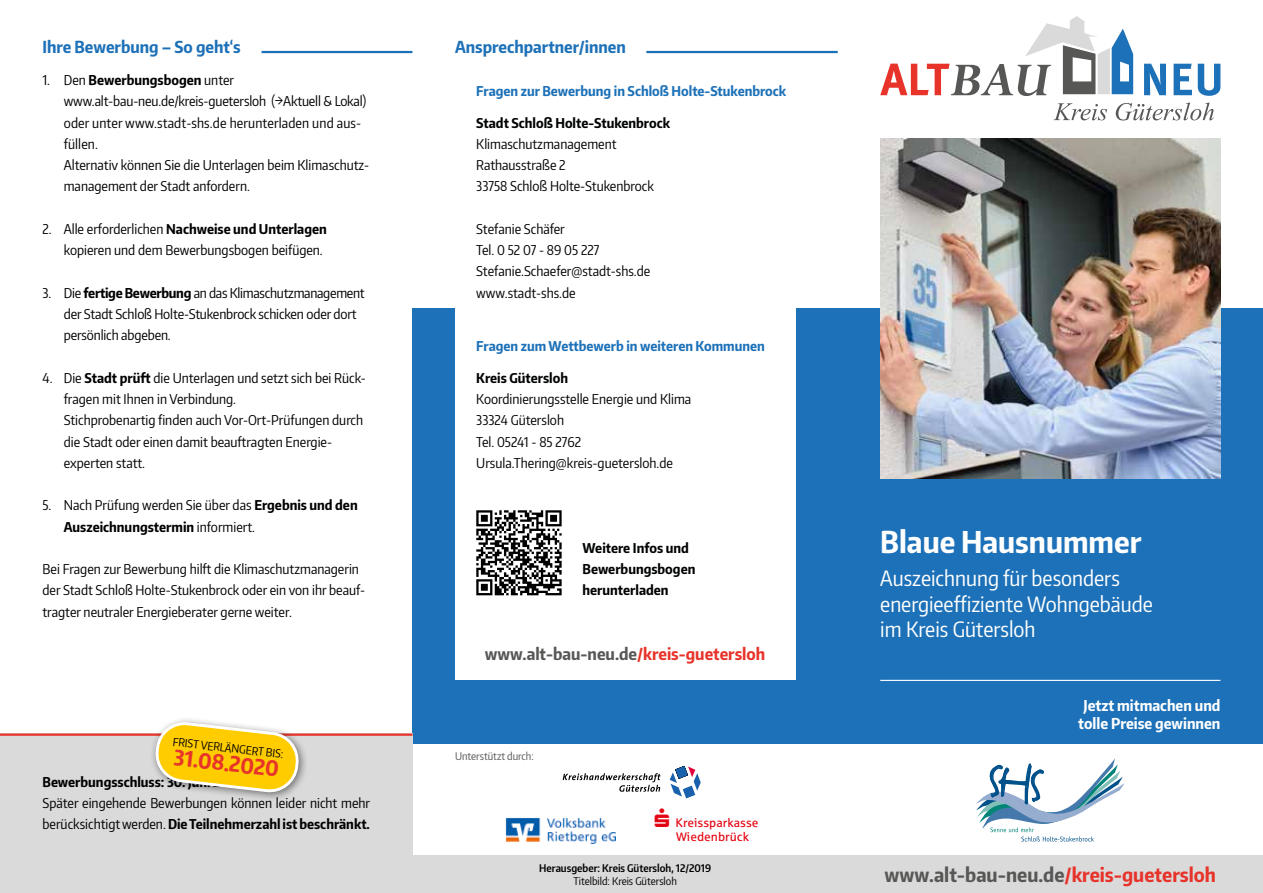
<style>
.page{position:relative;width:1263px;height:893px;background:#fff}
.page>*{position:absolute;margin:0;border:0;box-sizing:border-box;transform-origin:0 0}
.t1{font:700 30px "Encode Sans Condensed";color:#fff}
.t2{font:700 21.3px "Encode Sans Condensed";color:#e7332a}
.t3{font:21px/25.2px "Encode Sans Condensed";color:#fff}
.t4{font:700 19.5px "Encode Sans Condensed";color:#575756}
.t5{font:700 16.5px "Encode Sans Condensed";color:#1d71b8}
.t6{font:700 16.5px "Encode Sans Condensed";color:#575756}
.t7{font:700 15px/18px "Encode Sans Condensed";color:#fff;text-align:center}
.t8{font:13.5px/21.3px "Encode Sans Condensed";color:#000}
.t9{font:13.5px/21.3px "Encode Sans Condensed";color:#010202}
.t10{font:700 13.5px/21.3px "Encode Sans Condensed";color:#010202}
.t11{font:700 13.5px "Encode Sans Condensed";color:#1d71b8}
.t12{font:700 13.5px "Encode Sans Condensed";color:#000}
.t13{font:12.3px/13.5px "Sparkasse Rg";color:#e30613}
.t14{font:11.25px "Encode Sans Condensed";color:#000}
.t15{font:600 10.5px "Encode Sans Condensed";color:#000}
.t16{font:10.5px "Encode Sans Condensed";color:#000}
.t17{font:10.5px "Encode Sans Condensed";color:#575756}
.s1{font-weight:700}
.s2{font-weight:700;color:#010202}
.s3{color:#e7332a}
</style>
<div class="page">
<div style="left:412px;top:308px;width:851px;height:436px;background:#1d71b8"></div>
<div style="left:412px;top:856px;width:851px;height:37px;background:#dadada"></div>
<div style="left:455px;top:287px;width:340px;height:393px;background:#fff"></div>
<hr style="left:261px;top:51px;width:151px;height:2px;background:#1d71b8">
<div style="left:0;top:733px;width:412px;height:160px;background:#dadada"></div>
<img style="left:880px;top:138px;width:340px;height:340px">
<hr style="left:880px;top:680px;width:340px;height:1px;background:#fff">
<hr style="left:646px;top:51px;width:192px;height:2px;background:#1d71b8">
<svg style="left:563px;top:773px;width:98px;height:19px"></svg>
<svg style="left:670px;top:766px;width:31px;height:32px"></svg>
<hr style="left:0;top:733px;width:412px;height:3px;background:#e7332a">
<svg style="left:476px;top:510px;width:86px;height:85px"></svg>
<svg style="left:976px;top:758px;width:149px;height:83px"></svg>
<img style="left:505px;top:818px;width:110px;height:26px">
<div style="left:150px;top:717px;width:158px;height:85px;background:#000;opacity:.5"></div>
<svg style="left:152px;top:721px;width:150px;height:74px"></svg>
<svg style="left:1053px;top:103px;width:54px;height:17px"></svg>
<svg style="left:1116px;top:102px;width:98px;height:19px"></svg>
<svg style="left:1144px;top:64px;width:22px;height:31px"></svg>
<svg style="left:1173px;top:64px;width:19px;height:31px"></svg>
<svg style="left:1198px;top:64px;width:22px;height:32px"></svg>
<svg style="left:880px;top:16px;width:253px;height:80px"></svg>
<p class="t5" style="left:43px;top:36px;width:200px">Ihre Bewerbung – So geht‘s</p>
<p class="t8" style="left:64px;top:69px;width:307px;text-indent:-21px">1. Den <span class="s1">Bewerbungsbogen</span> unter www.alt-bau-neu.de/kreis-guetersloh (→Aktuell &amp; Lokal) oder unter www.stadt-shs.de herunterladen und aus&shy;füllen.<br>Alternativ können Sie die Unterlagen beim Klimaschutz&shy;management der Stadt anfordern.</p>
<p class="t8" style="left:43px;top:218px;width:286px;text-align:right">2. Alle erforderlichen <span class="s1">Nachweise und Unterlagen </span>kopieren und dem Bewerbungsbogen beifügen.</p>
<p class="t8" style="left:64px;top:282px;width:302px;text-indent:-21px">3. Die <span class="s1">fertige Bewerbung</span> an das Klimaschutzmanagement der Stadt Schloß Holte-Stukenbrock schicken oder dort persönlich abgeben.</p>
<p class="t8" style="left:64px;top:367px;width:304px;text-indent:-21px">4. Die <span class="s1">Stadt prüft</span> die Unterlagen und setzt sich bei Rück&shy;fragen mit Ihnen in Verbindung.<br>Stichprobenartig finden auch Vor-Ort-Prüfungen durch die Stadt oder einen damit beauftragten Energie&shy;experten statt.</p>
<p class="t8" style="left:64px;top:494px;width:295px;text-indent:-21px">5. Nach Prüfung werden Sie über das <span class="s1">Ergebnis und den<br>Auszeichnungstermin</span> informiert.</p>
<p class="t8" style="left:43px;top:558px;width:324px">Bei Fragen zur Bewerbung hilft die Klimaschutzmanagerin der Stadt Schloß Holte-Stukenbrock oder ein von ihr beauf&shy;tragter neutraler Energieberater gerne weiter.</p>
<p class="t14" style="left:174px;top:734px;width:113px;rotate:7deg">FRIST VERLÄNGERT BIS:</p>
<h2 class="t2" style="left:176px;top:743px;width:107px;rotate:7deg">31.08.2020</h2>
<p class="t12" style="left:43px;top:773px;width:204px">Bewerbungsschluss: 30. Juni 2020</p>
<p class="t8" style="left:43px;top:792px;width:329px">Später eingehende Bewerbungen können leider nicht mehr berücksichtigt werden. <span class="s2">Die Teilnehmerzahl ist beschränkt.</span></p>
<p class="t5" style="left:455px;top:36px;width:172px">Ansprechpartner/innen</p>
<p class="t11" style="left:476px;top:82px;width:311px">Fragen zur Bewerbung in Schloß Holte-Stukenbrock</p>
<p class="t10" style="left:476px;top:111px;width:195px">Stadt Schloß Holte-Stukenbrock</p>
<p class="t9" style="left:476px;top:133px;width:179px">Klimaschutzmanagement<br>Rathausstraße 2<br>33758 Schloß Holte-Stukenbrock</p>
<p class="t9" style="left:476px;top:218px;width:176px">Stefanie Schäfer<br>Tel. 0 52 07 - 89 05 227<br>Stefanie.Schaefer@stadt-shs.de www.stadt-shs.de</p>
<p class="t11" style="left:476px;top:337px;width:290px">Fragen zum Wettbewerb in weiteren Kommunen</p>
<p class="t10" style="left:476px;top:367px;width:93px">Kreis Gütersloh</p>
<p class="t9" style="left:476px;top:388px;width:217px">Koordinierungsstelle Energie und Klima<br>33324 Gütersloh<br>Tel. 05241 - 85 2762<br>Ursula.Thering@kreis-guetersloh.de</p>
<p class="t10" style="left:583px;top:537px;width:114px">Weitere Infos und<br>Bewerbungsbogen herunterladen</p>
<p class="t6" style="left:485px;top:643px;width:282px">www.alt-bau-neu.de<span class="s3">/kreis-guetersloh</span></p>
<p class="t17" style="left:455px;top:749px;width:80px">Unterstützt durch:</p>
<p class="t13" style="left:675px;top:816px;width:85px">Kreissparkasse<br>Wiedenbrück</p>
<p class="t15" style="left:539px;top:861px;width:173px">Herausgeber: Kreis Gütersloh, 12/2019</p>
<p class="t16" style="left:573px;top:875px;width:105px">Titelbild: Kreis Gütersloh</p>
<h1 class="t1" style="left:880px;top:522px;width:263px">Blaue Hausnummer</h1>
<h3 class="t3" style="left:880px;top:565px;width:274px">Auszeichnung für besonders energieeffiziente Wohngebäude im Kreis Gütersloh</h3>
<p class="t7" style="left:1078px;top:696px;width:144px">Jetzt mitmachen und tolle Preise gewinnen</p>
<h3 class="t4" style="left:885px;top:862px;width:333px">www.alt-bau-neu.de<span class="s3">/kreis-guetersloh</span></h3>
</div>
